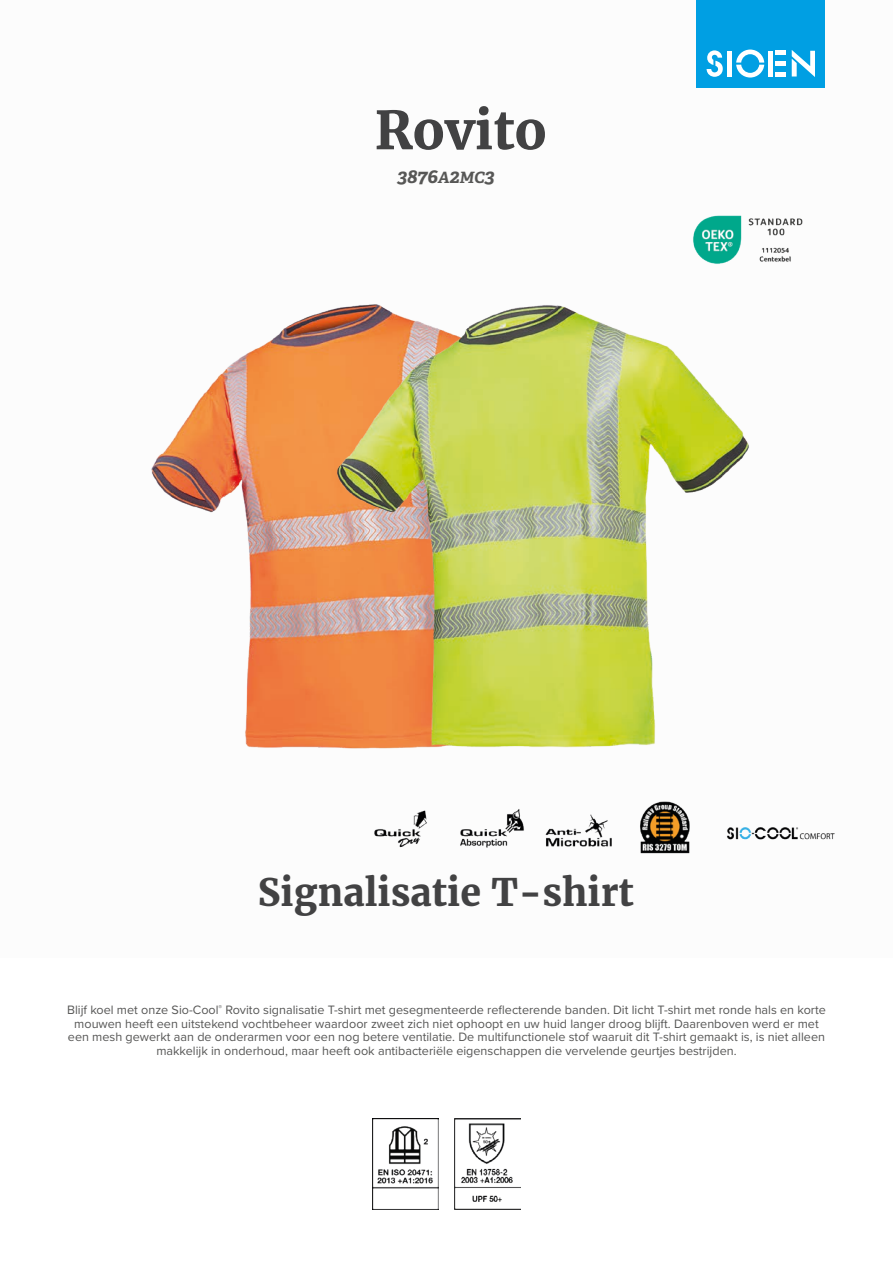
<style>
.page{position:relative;width:893px;height:1263px;background:#fff}
.page>*{position:absolute;margin:0;border:0;box-sizing:border-box;transform-origin:0 0}
.t1{font:700 52.5px "Merriweather";color:#424243}
.t2{font:700 37.5px "Merriweather";color:#424243}
.t3{font:italic 700 19.5px "Adelle";color:#575756}
.t4{font:12.6px/13.6px "Proxima Nova";color:#575756;text-align:center}
.s1{font-size:15.6px}
</style>
<div class="page">
<div style="left:697px;top:0;width:128px;height:88px;background:#009fe3"></div>
<svg style="left:707px;top:50px;width:16px;height:27px"></svg>
<svg style="left:736px;top:50px;width:28px;height:28px"></svg>
<div style="left:727px;top:51px;width:5px;height:26px;background:#fff"></div>
<div style="left:768px;top:51px;width:5px;height:26px;background:#fff"></div>
<div style="left:775px;top:72px;width:11px;height:5px;background:#fff"></div>
<div style="left:775px;top:61px;width:11px;height:5px;background:#fff"></div>
<hr style="left:775px;top:51px;width:11px;height:4px;background:#fff">
<svg style="left:792px;top:50px;width:23px;height:27px"></svg>
<img style="left:783px;top:827px;width:52px;height:13px">
<img style="left:783px;top:218px;width:20px;height:44px">
<img style="left:372px;top:1118px;width:66px;height:92px">
<img style="left:454px;top:1118px;width:67px;height:92px">
<img style="left:151px;top:321px;width:147px;height:427px">
<img style="left:298px;top:215px;width:485px;height:639px">
<h1 class="t1" style="left:375px;top:95px;width:173px">Rovito</h1>
<h3 class="t3" style="left:397px;top:164px;width:99px">3876<span class="s1">A</span>2<span class="s1">MC</span>3</h3>
<h2 class="t2" style="left:258px;top:867px;width:377px">Signalisatie T-shirt</h2>
<p class="t4" style="left:67px;top:1002px;width:760px">Blijf koel met onze Sio-Cool<sup>®</sup> Rovito signalisatie T-shirt met gesegmenteerde reflecterende banden. Dit licht T-shirt met ronde hals en korte mouwen heeft een uitstekend vochtbeheer waardoor zweet zich niet ophoopt en uw huid langer droog blijft. Daarenboven werd er met een mesh gewerkt aan de onderarmen voor een nog betere ventilatie. De multifunctionele stof waaruit dit T-shirt gemaakt is, is niet alleen makkelijk in onderhoud, maar heeft ook antibacteriële eigenschappen die vervelende geurtjes bestrijden.</p>
</div>
